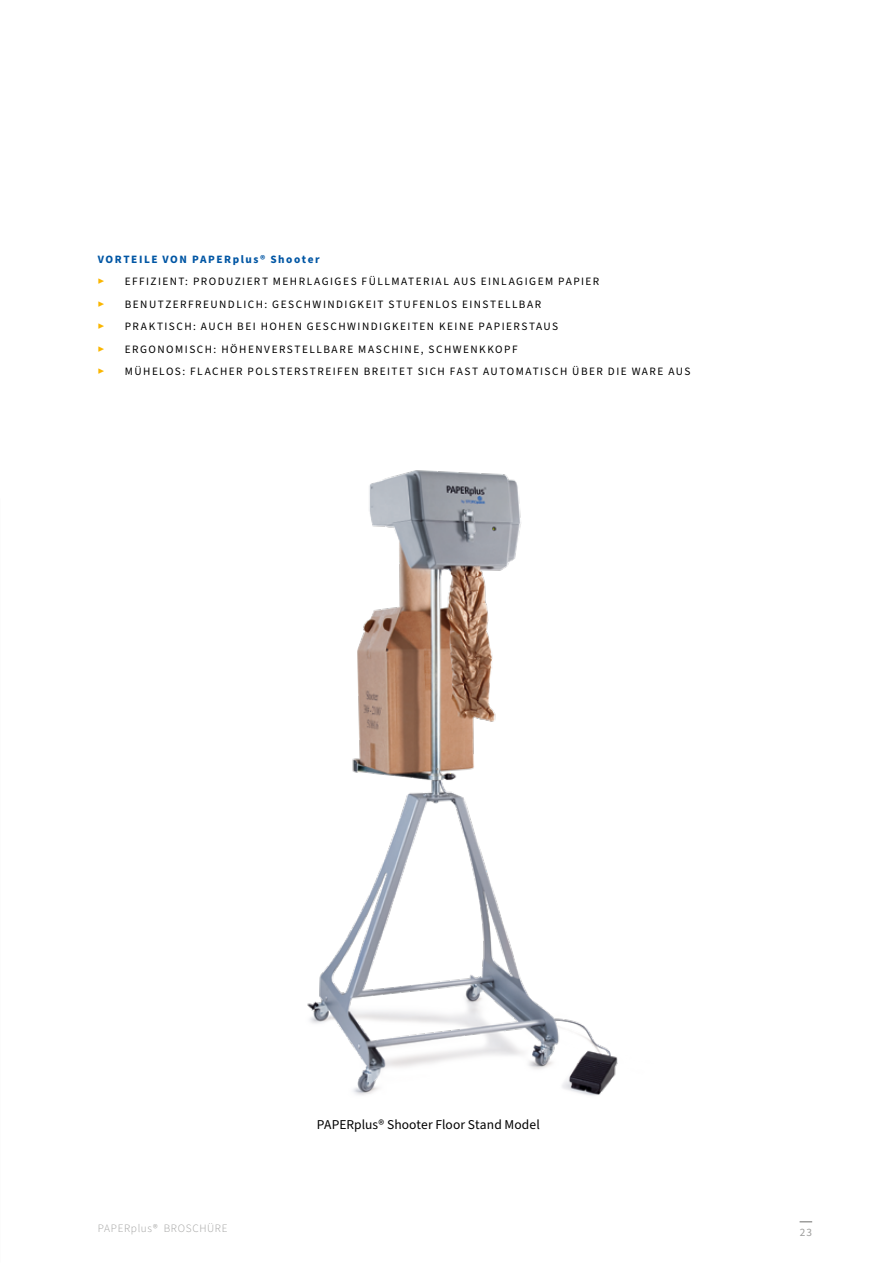
<style>
.page{position:relative;width:893px;height:1263px;background:#fff}
.page>*{position:absolute;margin:0;border:0;box-sizing:border-box;transform-origin:0 0}
.t1{font:13.5px "Source Sans Pro";letter-spacing:.01em;color:#000}
.t2{font:11.25px "Source Sans Pro";letter-spacing:.135em;color:#000}
.Bullet_points_black__regular__7_5{font:700 11.25px "Source Sans Pro";letter-spacing:.14em;color:#0056a4}
.t3{font:300 11.25px "Source Sans Pro";letter-spacing:.06em;color:#9d9d9c}
.t4{font:11.25px "Source Sans Pro";color:#fab600}
.t5{font:11.25px "Source Sans Pro";color:#9d9d9c}
</style>
<div class="page">
<img style="left:307px;top:470px;width:311px;height:626px">
<svg style="left:800px;top:1221px;width:12px;height:1px"></svg>
<p class="Bullet_points_black__regular__7_5" style="left:98px;top:251px;width:223px">VORTEILE VON PAPERplus® Shooter</p>
<p class="t4" style="left:98px;top:274px;width:8px">▶</p>
<p class="t2" style="left:125px;top:274px;width:476px">EFFIZIENT: PRODUZIERT MEHRLAGIGES FÜLLMATERIAL AUS EINLAGIGEM PAPIER</p>
<p class="t4" style="left:98px;top:296px;width:8px">▶</p>
<p class="t2" style="left:125px;top:296px;width:418px">BENUTZERFREUNDLICH: GESCHWINDIGKEIT STUFENLOS EINSTELLBAR</p>
<p class="t4" style="left:98px;top:319px;width:8px">▶</p>
<p class="t2" style="left:125px;top:319px;width:435px">PRAKTISCH: AUCH BEI HOHEN GESCHWINDIGKEITEN KEINE PAPIERSTAUS</p>
<p class="t4" style="left:98px;top:341px;width:8px">▶</p>
<p class="t2" style="left:125px;top:341px;width:394px">ERGONOMISCH: HÖHENVERSTELLBARE MASCHINE, SCHWENKKOPF</p>
<p class="t4" style="left:98px;top:364px;width:8px">▶</p>
<p class="t2" style="left:125px;top:364px;width:567px">MÜHELOS: FLACHER POLSTERSTREIFEN BREITET SICH FAST AUTOMATISCH ÜBER DIE WARE AUS</p>
<p class="t3" style="left:98px;top:1221px;width:131px">PAPERplus® BROSCHÜRE</p>
<p class="t1" style="left:317px;top:1115px;width:225px">PAPERplus® Shooter Floor Stand Model</p>
<p class="t5" style="left:800px;top:1225px;width:14px">23</p>
</div>
